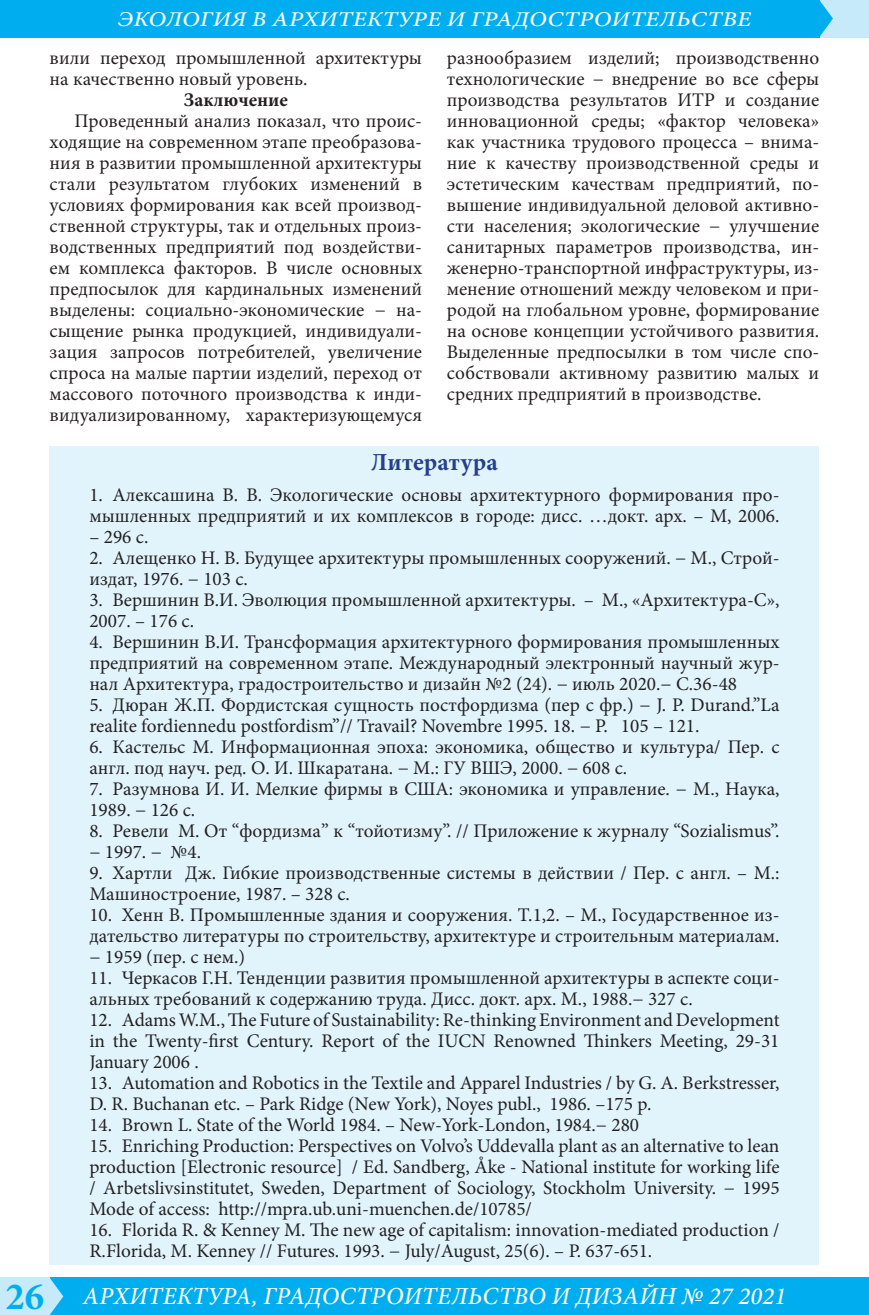
<style>
.page{position:relative;width:869px;height:1315px;background:#fff}
.page>*{position:absolute;margin:0;border:0;box-sizing:border-box;transform-origin:0 0}
.t1{font:italic 500 24.5px "Minion Pro";letter-spacing:.01em;color:#fff}
.Литература_заголовок{font:700 24.5px "Minion Pro";letter-spacing:.01em;color:#253f8e}
.t2{font:italic 500 21px "Minion Pro";letter-spacing:.01em;color:#fff;scale:1.17 1}
.t3{font:19.25px/21px "Minion Pro";color:#231f20}
.Жирный_по_центру{font:700 19.25px "Minion Pro";color:#231f20}
.s1{font-weight:700;font-style:normal;font-size:38.5px;color:#00aeef}
</style>
<div class="page">
<div style="left:46px;top:1277px;width:822px;height:38px;background:#00aeef"></div>
<div style="left:819px;top:0;width:49px;height:37px;background:#c6eafa"></div>
<div style="left:0;top:1277px;width:50px;height:38px;background:#c6eafa"></div>
<div style="left:0;top:0;width:819px;height:37px;background:#00aeef"></div>
<svg style="left:50px;top:1278px;width:13px;height:37px"></svg>
<svg style="left:819px;top:0;width:13px;height:37px"></svg>
<div style="left:50px;top:446px;width:769px;height:819px;background:#e1f4fc"></div>
<p class="t2" style="left:118px;top:5px;width:542px">ЭКОЛОГИЯ В АРХИТЕКТУРЕ И ГРАДОСТРОИТЕЛЬСТВЕ</p>
<p class="t3" style="left:50px;top:47px;width:374px">вили переход промышленной архитектуры на качественно новый уровень.</p>
<p class="Жирный_по_центру" style="left:184px;top:86px;width:106px">Заключение</p>
<p class="t3" style="left:50px;top:110px;width:374px;text-align:justify;text-indent:25px">Проведенный анализ показал, что проис&shy;ходящие на современном этапе преобразова&shy;ния в развитии промышленной архитектуры стали результатом глубоких изменений в условиях формирования как всей производ&shy;ственной структуры, так и отдельных произ&shy;водственных предприятий под воздействи&shy;ем комплекса факторов. В числе основных предпосылок для кардинальных изменений выделены: социально-экономические − на&shy;сыщение рынка продукцией, индивидуали&shy;зация запросов потребителей, увеличение спроса на малые партии изделий, переход от массового поточного производства к инди&shy;видуализированному, характеризующемуся</p>
<p class="t3" style="left:446px;top:47px;width:374px;text-align:justify">разнообразием изделий; производственно технологические − внедрение во все сферы производства результатов ИТР и создание инновационной среды; «фактор человека» как участника трудового процесса – внима&shy;ние к качеству производственной среды и эстетическим качествам предприятий, по&shy;вышение индивидуальной деловой активно&shy;сти населения; экологические − улучшение санитарных параметров производства, ин&shy;женерно-транспортной инфраструктуры, из&shy;менение отношений между человеком и при&shy;родой на глобальном уровне, формирование на основе концепции устойчивого развития.<br>Выделенные предпосылки в том числе спо&shy;собствовали активному развитию малых и средних предприятий в производстве.</p>
<p class="Литература_заголовок" style="left:371px;top:445px;width:128px">Литература</p>
<p class="t3" style="left:89px;top:484px;width:691px">1. Алексашина В. В. Экологические основы архитектурного формирования про&shy;мышленных предприятий и их комплексов в городе: дисс. …докт. арх. – М, 2006.</p>
<p class="t3" style="left:89px;top:526px;width:61px">– 296 с.</p>
<p class="t3" style="left:89px;top:547px;width:691px">2. Алещенко Н. В. Будущее архитектуры промышленных сооружений. − М., Строй&shy;издат, 1976. − 103 с.</p>
<p class="t3" style="left:89px;top:589px;width:691px">3. Вершинин В.И. Эволюция промышленной архитектуры. – М., «Архитектура-С»,<br>2007. – 176 с.</p>
<p class="t3" style="left:89px;top:631px;width:691px;text-align:justify">4. Вершинин В.И. Трансформация архитектурного формирования промышленных предприятий на современном этапе. Международный электронный научный жур&shy;нал Архитектура, градостроительство и дизайн №2 (24). − июль 2020.− С.36-48</p>
<p class="t3" style="left:89px;top:694px;width:691px">5. Дюран Ж.П. Фордистская сущность постфордизма (пер с фр.) − J. P. Durand.”La realite fordiennedu postfordism”// Travail? Novembre 1995. 18. − P. 105 – 121.</p>
<p class="t3" style="left:89px;top:736px;width:691px">6. Кастельс М. Информационная эпоха: экономика, общество и культура/ Пер. с англ. под науч. ред. О. И. Шкаратана. − М.: ГУ ВШЭ, 2000. − 608 с.</p>
<p class="t3" style="left:89px;top:778px;width:691px">7. Разумнова И. И. Мелкие фирмы в США: экономика и управление. − М., Наука,<br>1989. − 126 с.</p>
<p class="t3" style="left:89px;top:820px;width:691px">8. Ревели М. От “фордизма” к “тойотизму”. // Приложение к журналу “Sozialismus”. − 1997. − №4.</p>
<p class="t3" style="left:89px;top:862px;width:691px">9. Хартли Дж. Гибкие производственные системы в действии / Пер. с англ. – М.:<br>Машиностроение, 1987. – 328 с.</p>
<p class="t3" style="left:89px;top:904px;width:691px;text-align:justify">10. Хенн В. Промышленные здания и сооружения. Т.1,2. – М., Государственное из&shy;дательство литературы по строительству, архитектуре и строительным материалам. − 1959 (пер. с нем.)</p>
<p class="t3" style="left:89px;top:967px;width:691px">11. Черкасов Г.Н. Тенденции развития промышленной архитектуры в аспекте соци&shy;альных требований к содержанию труда. Дисс. докт. арх. М., 1988.− 327 c.</p>
<p class="t3" style="left:89px;top:1009px;width:691px;text-align:justify">12. Adams W.M., The Future of Sustainability: Re-thinking Environment and Development in the Twenty-first Century. Report of the IUCN Renowned Thinkers Meeting, 29-31<br>January 2006 .</p>
<p class="t3" style="left:89px;top:1072px;width:691px">13. Automation and Robotics in the Textile and Apparel Industries / by G. A. Berkstresser,<br>D. R. Buchanan etc. – Park Ridge (New York), Noyes publ., 1986. –175 p.</p>
<p class="t3" style="left:89px;top:1114px;width:551px">14. Brown L. State of the World 1984. – New-York-London, 1984.− 280</p>
<p class="t3" style="left:89px;top:1135px;width:691px;text-align:justify">15. Enriching Production: Perspectives on Volvo’s Uddevalla plant as an alternative to lean production [Electronic resource] / Ed. Sandberg, Åke - National institute for working life / Arbetslivsinstitutet, Sweden, Department of Sociology, Stockholm University. − 1995<br>Mode of access: http://mpra.ub.uni-muenchen.de/10785/</p>
<p class="t3" style="left:89px;top:1219px;width:691px">16. Florida R. &amp; Kenney M. The new age of capitalism: innovation-mediated production /<br>R.Florida, M. Kenney // Futures. 1993. − July/August, 25(6). – P. 637-651.</p>
<p class="t1" style="left:6px;top:1279px;width:781px"><span class="s1">26</span> АРХИТЕКТУРА, ГРАДОСТРОИТЕЛЬСТВО И ДИЗАЙН № 27 2021</p>
</div>
